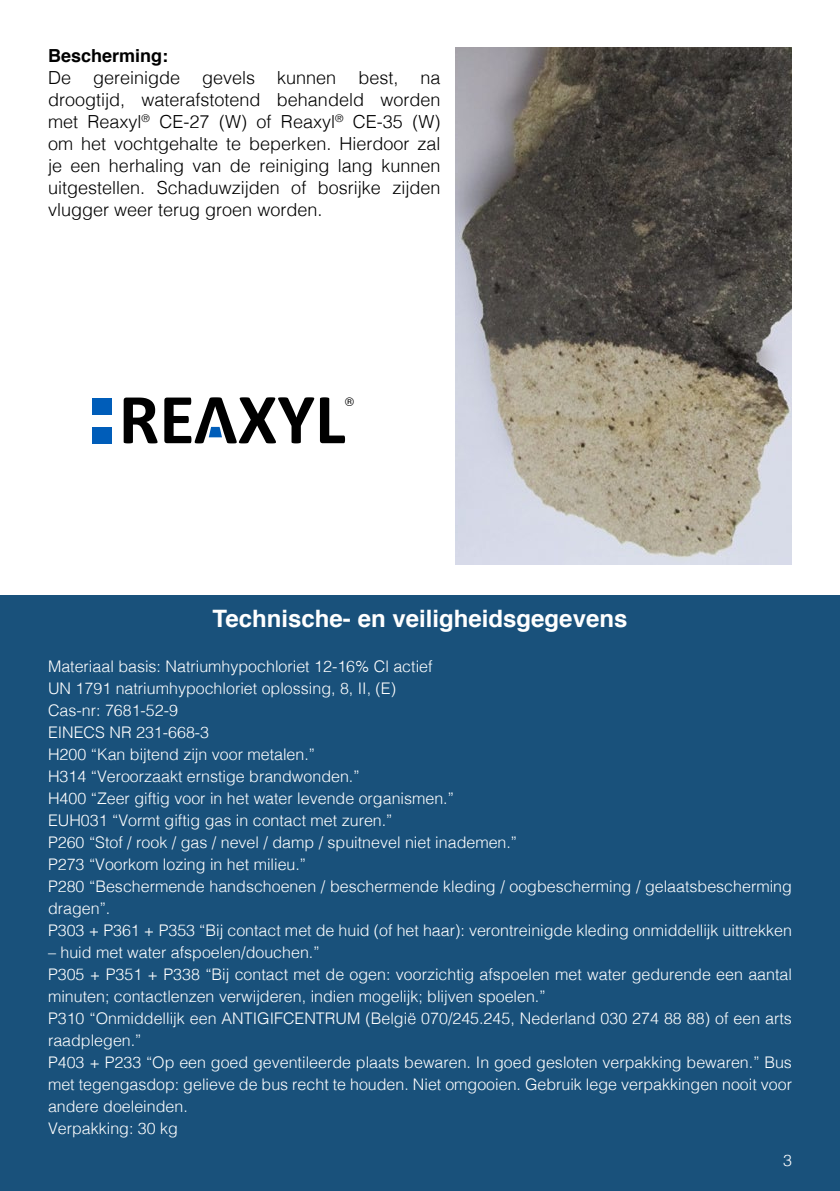
<style>
.page{position:relative;width:840px;height:1191px;background:#fff}
.page>*{position:absolute;margin:0;border:0;box-sizing:border-box;transform-origin:0 0}
.t1{font:700 24px "Helvetica";color:#fff}
.t2{font:300 18px/22px "Helvetica";color:#000;text-align:justify}
.t3{font:700 18px "Helvetica";color:#000}
.t4{font:300 16px/22px "Helvetica";color:#fff}
.t5{font:12px "Helvetica";color:#000}
</style>
<div class="page">
<div style="left:0;top:595px;width:839px;height:596px;background:#19517b"></div>
<img style="left:455px;top:47px;width:336px;height:517px">
<svg style="left:124px;top:397px;width:33px;height:46px"></svg>
<svg style="left:320px;top:397px;width:25px;height:46px"></svg>
<svg style="left:164px;top:397px;width:150px;height:46px"></svg>
<div style="left:92px;top:399px;width:20px;height:16px;background:#005db9"></div>
<div style="left:92px;top:427px;width:20px;height:16px;background:#005db9"></div>
<p class="t3" style="left:48px;top:41px;width:122px">Bescherming:</p>
<p class="t2" style="left:48px;top:65px;width:393px">De gereinigde gevels kunnen best, na droogtijd, waterafstotend behandeld worden met Reaxyl<sup>®</sup> CE-27 (W) of Reaxyl<sup>®</sup> CE-35 (W) om het vochtgehalte te beperken. Hierdoor zal je een herhaling van de reiniging lang kunnen uitgestellen. Schaduwzijden of bosrijke zijden vlugger weer terug groen worden.</p>
<p class="t5" style="left:345px;top:392px;width:10px">®</p>
<h1 class="t1" style="left:212px;top:599px;width:416px">Technische- en veiligheidsgegevens</h1>
<p class="t4" style="left:48px;top:654px;width:745px">Materiaal basis: Natriumhypochloriet 12-16% Cl actief<br>UN 1791 natriumhypochloriet oplossing, 8, II, (E)<br>Cas-nr: 7681-52-9<br>EINECS NR 231-668-3<br>H200 “Kan bijtend zijn voor metalen.”<br>H314 “Veroorzaakt ernstige brandwonden.”<br>H400 “Zeer giftig voor in het water levende organismen.”<br>EUH031 “Vormt giftig gas in contact met zuren.”<br>P260 “Stof / rook / gas / nevel / damp / spuitnevel niet inademen.”<br>P273 “Voorkom lozing in het milieu.”<br>P280 “Beschermende handschoenen / beschermende kleding / oogbescherming / gelaatsbescherming dragen”.<br>P303 + P361 + P353 “Bij contact met de huid (of het haar): verontreinigde kleding onmiddellijk uittrekken</p>
<p class="t4" style="left:48px;top:940px;width:745px">– huid met water afspoelen/douchen.”<br>P305 + P351 + P338 “Bij contact met de ogen: voorzichtig afspoelen met water gedurende een aantal minuten; contactlenzen verwijderen, indien mogelijk; blijven spoelen.”<br>P310 “Onmiddellijk een ANTIGIFCENTRUM (België 070/245.245, Nederland 030 274 88 88) of een arts raadplegen.”<br>P403 + P233 “Op een goed geventileerde plaats bewaren. In goed gesloten verpakking bewaren.” Bus met tegengasdop: gelieve de bus recht te houden. Niet omgooien. Gebruik lege verpakkingen nooit voor andere doeleinden.<br>Verpakking: 30 kg</p>
<p class="t4" style="left:782px;top:1148px;width:10px">3</p>
</div>
